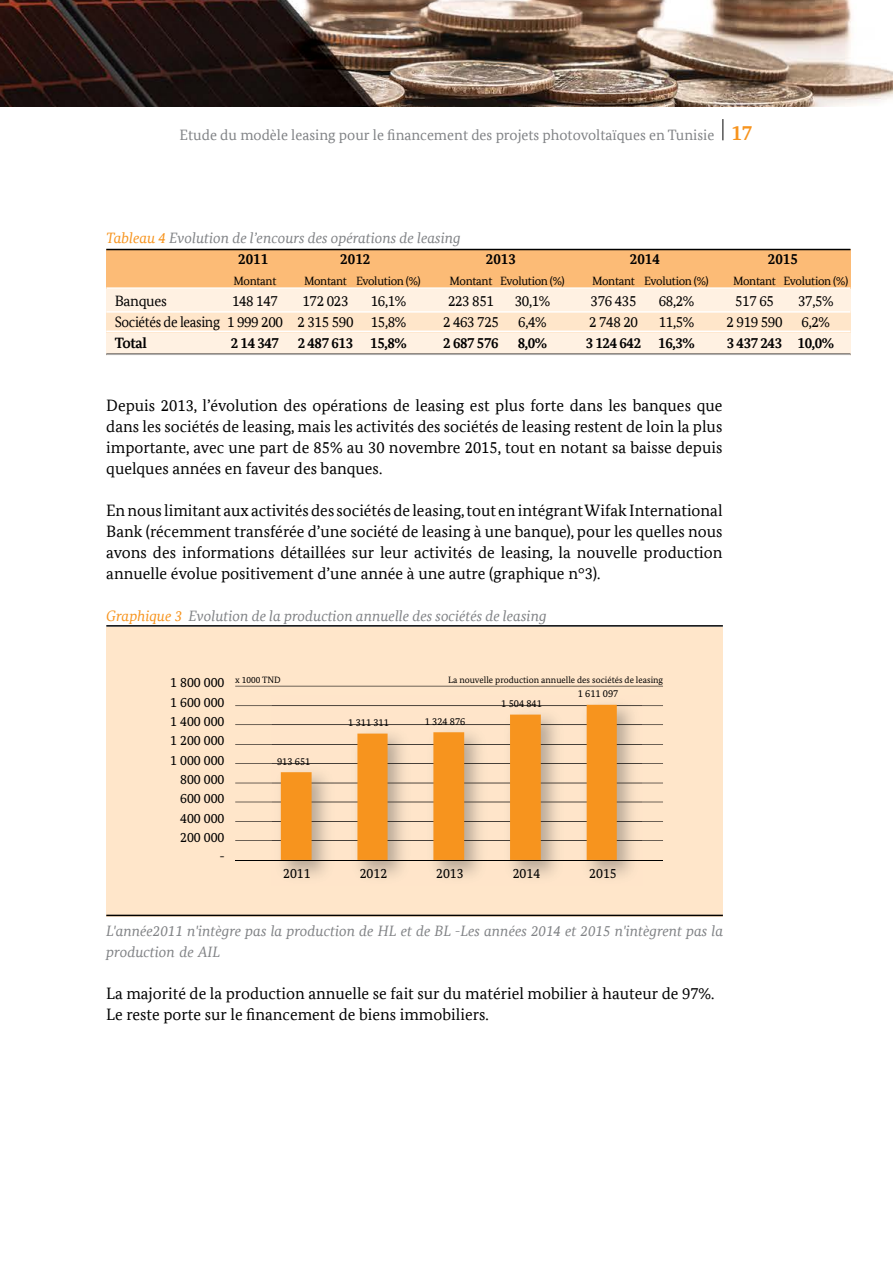
<style>
.page{position:relative;width:893px;height:1263px;background:#fff}
.page>*{position:absolute;margin:0;border:0;box-sizing:border-box;transform-origin:0 0}
.t1{font:16.5px/21px "Bundes Serif Office T";color:#000;text-align:justify}
.t2{font:italic 15px/21px "Bundes Serif Office T";color:#808285}
.t3{font:15px "Bundes Serif Office T";letter-spacing:-.025em;color:#000}
.t4{font:700 15px "Bundes Serif Office T";letter-spacing:-.025em;color:#000}
.t5{font:15px "Bundes Serif Office T";color:#808285}
.t6{font:15px "Bundes Serif Office T";letter-spacing:-.025em;color:#000;scale:.95 1}
.t7{font:13.8px "Bundes Serif Office T";color:#000}
.t8{font:12px "Bundes Serif Office T";letter-spacing:-.025em;color:#000}
.t9{font:10.35px "Bundes Serif Office T";color:#000}
.t10{font:9.15px "Bundes Serif Office T";color:#000}
.s1{font-weight:700;font-size:21px;color:#f7941e}
.s2{color:#f7941e}
.s3{font-weight:700;font-style:normal;color:#000}
</style>
<div class="page">
<img style="left:0;top:0;width:893px;height:106px">
<svg style="left:722px;top:119px;width:1px;height:21px"></svg>
<div style="left:106px;top:268px;width:744px;height:88px;background:#fff1e2"></div>
<div style="left:106px;top:250px;width:744px;height:39px;background:#fcbb76"></div>
<hr style="left:106px;top:249px;width:744px;height:1px;background:#000">
<div style="left:106px;top:311px;width:744px;height:21px;background:#ffe6ca"></div>
<hr style="left:106px;top:311px;width:744px;height:2px;background:#fff">
<hr style="left:106px;top:354px;width:744px;height:2px;background:#fff">
<hr style="left:106px;top:287px;width:744px;height:2px;background:#fff">
<hr style="left:106px;top:331px;width:744px;height:1px;background:#fff">
<div style="left:106px;top:627px;width:617px;height:289px;background:#ffe6ca"></div>
<hr style="left:235px;top:840px;width:428px;height:1px;background:#000">
<hr style="left:235px;top:821px;width:428px;height:1px;background:#000">
<hr style="left:235px;top:802px;width:428px;height:1px;background:#000">
<hr style="left:235px;top:783px;width:428px;height:1px;background:#000">
<hr style="left:235px;top:763px;width:428px;height:1px;background:#000">
<hr style="left:235px;top:744px;width:428px;height:1px;background:#000">
<hr style="left:235px;top:724px;width:428px;height:1px;background:#000">
<hr style="left:235px;top:705px;width:428px;height:1px;background:#000">
<hr style="left:235px;top:686px;width:428px;height:1px;background:#000">
<img style="left:272px;top:705px;width:370px;height:136px">
<svg style="left:281px;top:705px;width:336px;height:155px"></svg>
<hr style="left:235px;top:860px;width:428px;height:1px;background:#000">
<hr style="left:106px;top:625px;width:617px;height:2px;background:#000">
<hr style="left:106px;top:915px;width:617px;height:1px;background:#000">
<p class="t5" style="left:180px;top:126px;width:574px">Etude du modèle leasing pour le financement des projets photovoltaïques en Tunisie <span class="s1">17</span></p>
<p class="t2" style="left:238px;top:227px;width:224px;text-indent:-132px"><span class="s2">Tableau 4</span> Evolution de l’encours des opérations de leasing<br><span class="s3">2011</span></p>
<p class="t4" style="left:340px;top:250px;width:31px">2012</p>
<p class="t4" style="left:486px;top:250px;width:31px">2013</p>
<p class="t4" style="left:630px;top:250px;width:31px">2014</p>
<p class="t4" style="left:768px;top:250px;width:31px">2015</p>
<p class="t8" style="left:233px;top:274px;width:44px">Montant</p>
<p class="t8" style="left:304px;top:274px;width:118px">Montant Evolution (%)</p>
<p class="t8" style="left:449px;top:274px;width:117px">Montant Evolution (%)</p>
<p class="t8" style="left:592px;top:274px;width:118px">Montant Evolution (%)</p>
<p class="t8" style="left:733px;top:274px;width:117px">Montant Evolution (%)</p>
<p class="t3" style="left:115px;top:292px;width:54px">Banques</p>
<p class="t3" style="left:232px;top:292px;width:47px">148 147</p>
<p class="t3" style="left:302px;top:292px;width:47px">172 023</p>
<p class="t3" style="left:371px;top:292px;width:37px">16,1%</p>
<p class="t3" style="left:448px;top:292px;width:47px">223 851</p>
<p class="t3" style="left:515px;top:292px;width:37px">30,1%</p>
<p class="t3" style="left:590px;top:292px;width:47px">376 435</p>
<p class="t3" style="left:659px;top:292px;width:37px">68,2%</p>
<p class="t3" style="left:735px;top:292px;width:40px">517 65</p>
<p class="t3" style="left:798px;top:292px;width:37px">37,5%</p>
<p class="t6" style="left:115px;top:313px;width:308px">Sociétés de leasing 1 999 200 2 315 590 15,8%</p>
<p class="t3" style="left:443px;top:313px;width:57px">2 463 725</p>
<p class="t3" style="left:518px;top:313px;width:30px">6,4%</p>
<p class="t3" style="left:589px;top:313px;width:50px">2 748 20</p>
<p class="t3" style="left:659px;top:313px;width:37px">11,5%</p>
<p class="t3" style="left:726px;top:313px;width:57px">2 919 590</p>
<p class="t3" style="left:802px;top:313px;width:30px">6,2%</p>
<p class="t4" style="left:115px;top:334px;width:34px">Total</p>
<p class="t4" style="left:231px;top:334px;width:177px">2 14 347 2 487 613 15,8%</p>
<p class="t4" style="left:443px;top:334px;width:57px">2 687 576</p>
<p class="t4" style="left:518px;top:334px;width:31px">8,0%</p>
<p class="t4" style="left:586px;top:334px;width:111px">3 124 642 16,3%</p>
<p class="t4" style="left:727px;top:334px;width:109px">3 437 243 10,0%</p>
<p class="t1" style="left:106px;top:395px;width:618px">Depuis 2013, l’évolution des opérations de leasing est plus forte dans les banques que dans les sociétés de leasing, mais les activités des sociétés de leasing restent de loin la plus importante, avec une part de 85% au 30 novembre 2015, tout en notant sa baisse depuis quelques années en faveur des banques.</p>
<p class="t1" style="left:106px;top:500px;width:618px">En nous limitant aux activités des sociétés de leasing, tout en intégrant Wifak International Bank (récemment transférée d’une société de leasing à une banque), pour les quelles nous avons des informations détaillées sur leur activités de leasing, la nouvelle production annuelle évolue positivement d’une année à une autre (graphique n°3).</p>
<p class="t2" style="left:106px;top:605px;width:442px"><span class="s2">Graphique 3</span> Evolution de la production annuelle des sociétés de leasing</p>
<p class="t7" style="left:170px;top:674px;width:56px">1 800 000</p>
<p class="t7" style="left:170px;top:694px;width:56px">1 600 000</p>
<p class="t7" style="left:170px;top:713px;width:56px">1 400 000</p>
<p class="t7" style="left:170px;top:732px;width:56px">1 200 000</p>
<p class="t7" style="left:170px;top:752px;width:56px">1 000 000</p>
<p class="t7" style="left:180px;top:771px;width:46px">800 000</p>
<p class="t7" style="left:180px;top:790px;width:46px">600 000</p>
<p class="t7" style="left:180px;top:810px;width:46px">400 000</p>
<p class="t7" style="left:180px;top:829px;width:46px">200 000</p>
<p class="t7" style="left:219px;top:849px;width:7px">-</p>
<p class="t10" style="left:235px;top:674px;width:47px">x 1000 TND</p>
<p class="t10" style="left:448px;top:674px;width:216px">La nouvelle production annuelle des sociétés de leasing</p>
<p class="t9" style="left:277px;top:755px;width:35px">913 651</p>
<p class="t9" style="left:348px;top:716px;width:42px">1 311 311</p>
<p class="t9" style="left:425px;top:715px;width:42px">1 324 876</p>
<p class="t9" style="left:501px;top:698px;width:42px">1 504 841</p>
<p class="t9" style="left:578px;top:687px;width:42px">1 611 097</p>
<p class="t7" style="left:283px;top:865px;width:29px">2011</p>
<p class="t7" style="left:360px;top:865px;width:29px">2012</p>
<p class="t7" style="left:436px;top:865px;width:29px">2013</p>
<p class="t7" style="left:513px;top:865px;width:29px">2014</p>
<p class="t7" style="left:589px;top:865px;width:29px">2015</p>
<p class="t2" style="left:106px;top:920px;width:618px">L'année2011 n'intègre pas la production de HL et de BL -Les années 2014 et 2015 n'intègrent pas la production de AIL</p>
<p class="t1" style="left:106px;top:983px;width:610px">La majorité de la production annuelle se fait sur du matériel mobilier à hauteur de 97%.<br>Le reste porte sur le financement de biens immobiliers.</p>
</div>
